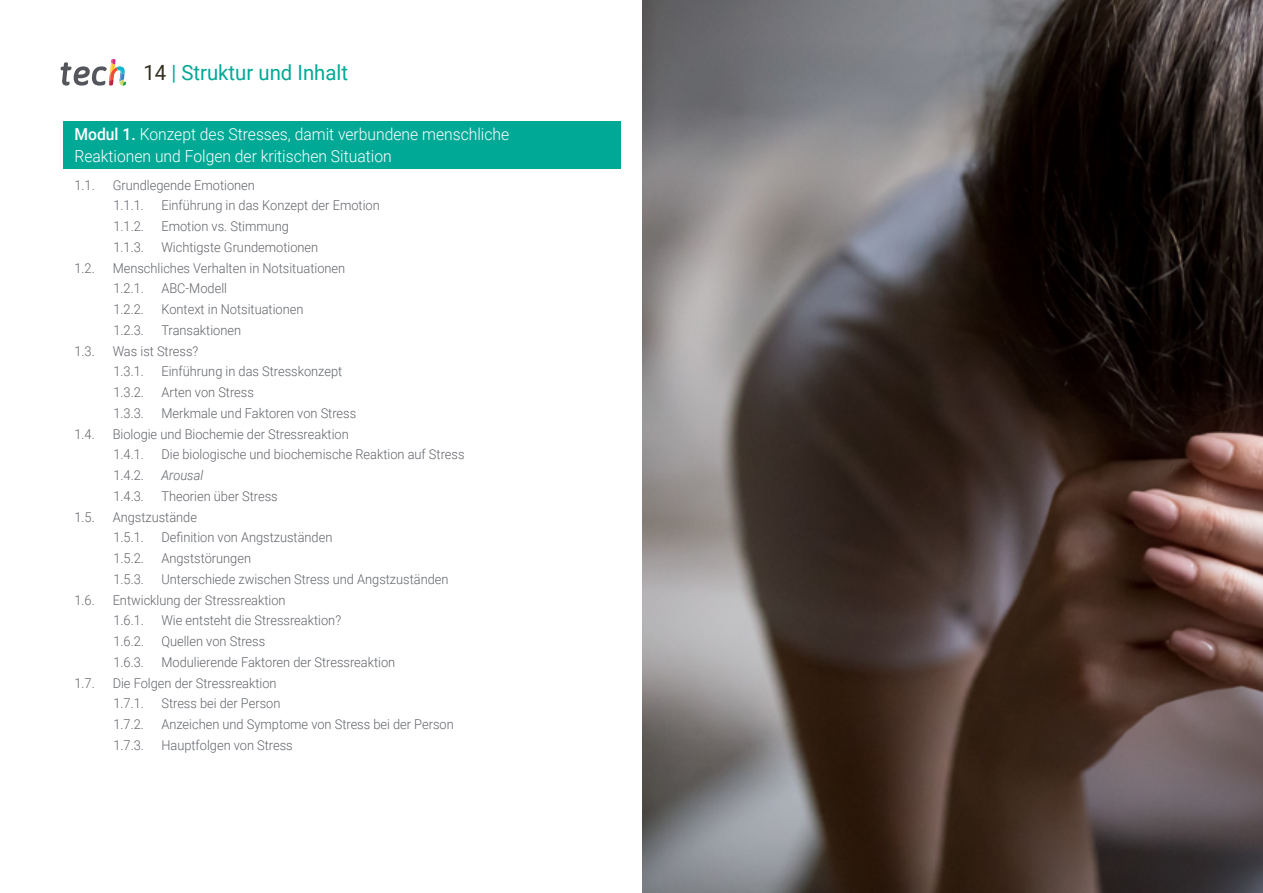
<style>
.page{position:relative;width:1263px;height:893px;background:#fff}
.page>*{position:absolute;margin:0;border:0;box-sizing:border-box;transform-origin:0 0}
.t1{font:21px "Roboto";color:#00a996}
.t2{font:300 16.5px/22.5px "Roboto";color:#fff;scale:.95 1}
.t3{font:300 13.5px/20.7px "Roboto";color:#61646a;scale:.95 1}
.t4{font:italic 300 13.5px "Roboto";color:#61646a;scale:.95 1}
.s1{color:#312e20}
.s2{font-weight:500}
</style>
<div class="page">
<div style="left:63px;top:121px;width:558px;height:48px;background:#00a996"></div>
<svg style="left:61px;top:59px;width:65px;height:27px"></svg>
<img style="left:642px;top:0;width:621px;height:893px">
<h1 class="t1" style="left:144px;top:57px;width:206px"><span class="s1">14</span> | Struktur und Inhalt</h1>
<p class="t2" style="left:74px;top:122px;width:459px"><span class="s2">Modul 1.</span> Konzept des Stresses, damit verbundene menschliche<br>Reaktionen und Folgen der kritischen Situation</p>
<p class="t3" style="left:74px;top:174px;width:23px">1.1.</p>
<p class="t3" style="left:113px;top:174px;width:151px">Grundlegende Emotionen<br>1.1.1.</p>
<p class="t3" style="left:161px;top:195px;width:231px">Einführung in das Konzept der Emotion</p>
<p class="t3" style="left:113px;top:215px;width:34px">1.1.2.</p>
<p class="t3" style="left:161px;top:215px;width:136px">Emotion vs. Stimmung</p>
<p class="t3" style="left:113px;top:236px;width:34px">1.1.3.</p>
<p class="t3" style="left:161px;top:236px;width:167px">Wichtigste Grundemotionen</p>
<p class="t3" style="left:74px;top:257px;width:23px">1.2.</p>
<p class="t3" style="left:113px;top:257px;width:246px">Menschliches Verhalten in Notsituationen<br>1.2.1.</p>
<p class="t3" style="left:161px;top:278px;width:71px">ABC-Modell</p>
<p class="t3" style="left:113px;top:298px;width:34px">1.2.2.</p>
<p class="t3" style="left:161px;top:298px;width:151px">Kontext in Notsituationen</p>
<p class="t3" style="left:113px;top:319px;width:34px">1.2.3.</p>
<p class="t3" style="left:161px;top:319px;width:85px">Transaktionen</p>
<p class="t3" style="left:74px;top:340px;width:23px">1.3.</p>
<p class="t3" style="left:113px;top:340px;width:92px">Was ist Stress?<br>1.3.1.</p>
<p class="t3" style="left:161px;top:361px;width:192px">Einführung in das Stresskonzept</p>
<p class="t3" style="left:113px;top:381px;width:34px">1.3.2.</p>
<p class="t3" style="left:161px;top:381px;width:99px">Arten von Stress</p>
<p class="t3" style="left:113px;top:402px;width:34px">1.3.3.</p>
<p class="t3" style="left:161px;top:402px;width:207px">Merkmale und Faktoren von Stress</p>
<p class="t3" style="left:74px;top:423px;width:23px">1.4.</p>
<p class="t3" style="left:113px;top:423px;width:250px">Biologie und Biochemie der Stressreaktion<br>1.4.1.</p>
<p class="t3" style="left:161px;top:444px;width:320px">Die biologische und biochemische Reaktion auf Stress</p>
<p class="t3" style="left:113px;top:464px;width:34px">1.4.2.</p>
<p class="t4" style="left:161px;top:466px;width:46px">Arousal</p>
<p class="t3" style="left:113px;top:485px;width:34px">1.4.3.</p>
<p class="t3" style="left:161px;top:485px;width:124px">Theorien über Stress</p>
<p class="t3" style="left:74px;top:506px;width:23px">1.5.</p>
<p class="t3" style="left:113px;top:506px;width:90px">Angstzustände<br>1.5.1.</p>
<p class="t3" style="left:161px;top:527px;width:181px">Definition von Angstzuständen</p>
<p class="t3" style="left:113px;top:547px;width:34px">1.5.2.</p>
<p class="t3" style="left:161px;top:547px;width:96px">Angststörungen</p>
<p class="t3" style="left:113px;top:568px;width:34px">1.5.3.</p>
<p class="t3" style="left:161px;top:568px;width:304px">Unterschiede zwischen Stress und Angstzuständen</p>
<p class="t3" style="left:74px;top:589px;width:23px">1.6.</p>
<p class="t3" style="left:113px;top:589px;width:184px">Entwicklung der Stressreaktion<br>1.6.1.</p>
<p class="t3" style="left:161px;top:610px;width:191px">Wie entsteht die Stressreaktion?</p>
<p class="t3" style="left:113px;top:630px;width:34px">1.6.2.</p>
<p class="t3" style="left:161px;top:630px;width:111px">Quellen von Stress</p>
<p class="t3" style="left:113px;top:651px;width:34px">1.6.3.</p>
<p class="t3" style="left:161px;top:651px;width:248px">Modulierende Faktoren der Stressreaktion</p>
<p class="t3" style="left:74px;top:672px;width:23px">1.7.</p>
<p class="t3" style="left:113px;top:672px;width:174px">Die Folgen der Stressreaktion<br>1.7.1.</p>
<p class="t3" style="left:161px;top:693px;width:127px">Stress bei der Person</p>
<p class="t3" style="left:113px;top:713px;width:34px">1.7.2.</p>
<p class="t3" style="left:161px;top:713px;width:309px">Anzeichen und Symptome von Stress bei der Person</p>
<p class="t3" style="left:113px;top:734px;width:34px">1.7.3.</p>
<p class="t3" style="left:161px;top:734px;width:140px">Hauptfolgen von Stress</p>
</div>
